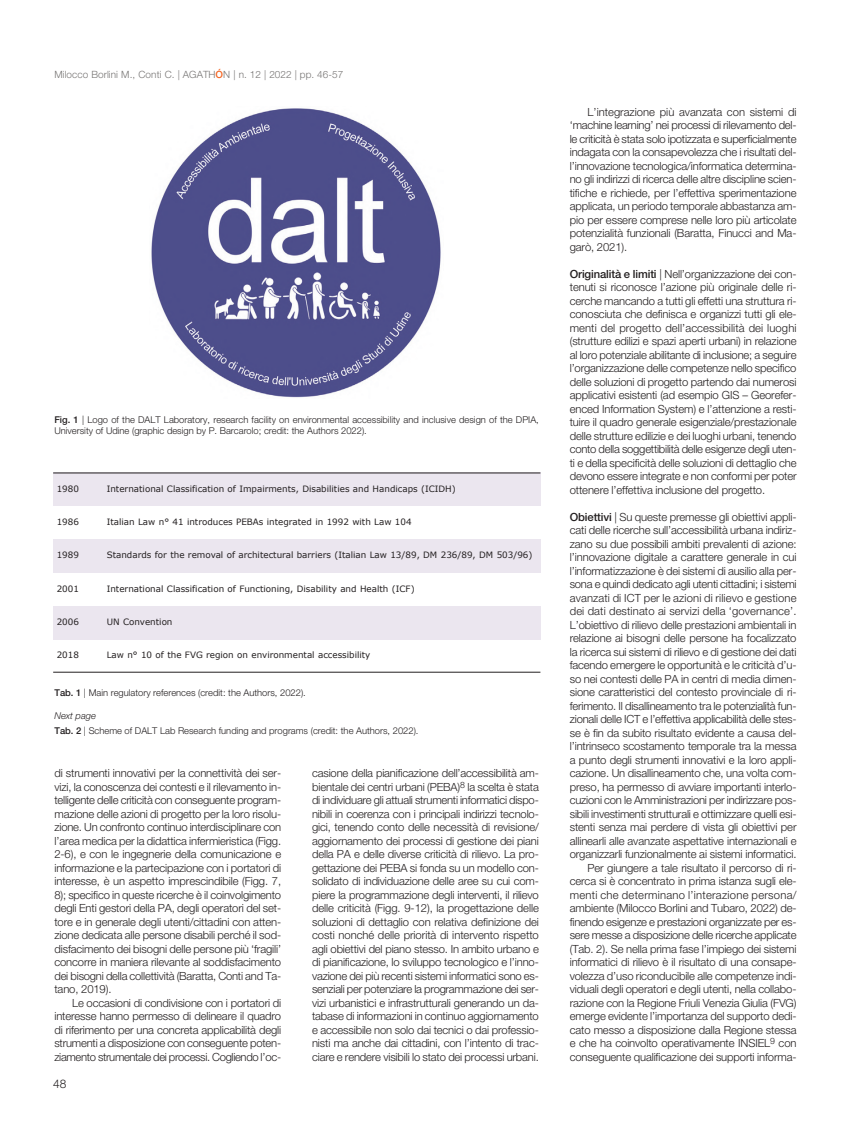
<style>
.page{position:relative;width:851px;height:1134px;background:#fff}
.page>*{position:absolute;margin:0;border:0;box-sizing:border-box;transform-origin:0 0}
.t1{font:300 11.88px "Helvetica Neue LT Std";color:#231f20}
.t2{font:300 11.25px/13.5px "Helvetica Neue LT Std";letter-spacing:-.01em;color:#231f20;text-align:justify}
.t3{font:300 10px "Helvetica Neue LT Std";letter-spacing:.005em;color:#777574}
.t4{font:300 9.38px/11.2px "Helvetica Neue LT Std";color:#231f20}
.t5{font:italic 300 9.38px "Helvetica Neue LT Std";color:#231f20}
.t6{font:8.75px "Verdana";color:#231f20}
.s1{font-weight:500;color:#f36421}
.s2{font-weight:500}
</style>
<div class="page">
<img style="left:151px;top:108px;width:290px;height:290px">
<div style="left:53px;top:473px;width:54px;height:33px;background:#ebe6ef"></div>
<div style="left:107px;top:473px;width:433px;height:33px;background:#ebe6ef"></div>
<div style="left:53px;top:539px;width:54px;height:34px;background:#ebe6ef"></div>
<div style="left:107px;top:539px;width:433px;height:34px;background:#ebe6ef"></div>
<div style="left:53px;top:606px;width:54px;height:33px;background:#ebe6ef"></div>
<div style="left:107px;top:606px;width:433px;height:33px;background:#ebe6ef"></div>
<hr style="left:53px;top:473px;width:487px;height:1px;background:#231f20">
<hr style="left:53px;top:672px;width:487px;height:1px;background:#231f20">
<p class="t3" style="left:54px;top:70px;width:290px">Milocco Borlini M., Conti C. | AGATH<span class="s1">Ó</span>N | n. 12 | 2022 | pp. 46-57</p>
<p class="t4" style="left:54px;top:414px;width:486px"><span class="s2">Fig. 1</span> | Logo of the DALT Laboratory, research facility on environmental accessibility and inclusive design of the DPIA,<br>University of Udine (graphic design by P. Barcarolo; credit: the Authors 2022).</p>
<p class="t6" style="left:57px;top:483px;width:24px">1980</p>
<p class="t6" style="left:107px;top:483px;width:350px">International Classification of Impairments, Disabilities and Handicaps (ICIDH)</p>
<p class="t6" style="left:57px;top:516px;width:24px">1986</p>
<p class="t6" style="left:107px;top:516px;width:306px">Italian Law n° 41 introduces PEBAs integrated in 1992 with Law 104</p>
<p class="t6" style="left:57px;top:550px;width:24px">1989</p>
<p class="t6" style="left:107px;top:550px;width:427px">Standards for the removal of architectural barriers (Italian Law 13/89, DM 236/89, DM 503/96)</p>
<p class="t6" style="left:57px;top:583px;width:24px">2001</p>
<p class="t6" style="left:107px;top:583px;width:309px">International Classification of Functioning, Disability and Health (ICF)</p>
<p class="t6" style="left:57px;top:616px;width:24px">2006</p>
<p class="t6" style="left:107px;top:616px;width:67px">UN Convention</p>
<p class="t6" style="left:57px;top:649px;width:24px">2018</p>
<p class="t6" style="left:107px;top:649px;width:265px">Law n° 10 of the FVG region on environmental accessibility</p>
<p class="t4" style="left:54px;top:688px;width:253px"><span class="s2">Tab. 1</span> | Main regulatory references (credit: the Authors, 2022).</p>
<p class="t5" style="left:54px;top:710px;width:43px">Next page</p>
<p class="t4" style="left:54px;top:726px;width:365px"><span class="s2">Tab. 2</span> | Scheme of DALT Lab Research funding and programs (credit: the Authors, 2022).</p>
<p class="t2" style="left:54px;top:767px;width:228px">di strumenti innovativi per la connettività dei ser&shy;vizi, la conoscenza dei contesti e il rilevamento in&shy;telligente delle criticità con conseguente program&shy;mazione delle azioni di progetto per la loro risolu&shy;zione. Un confronto continuo interdisciplinare con l’area medica per la didattica infermieristica (Figg.<br>2-6), e con le ingegnerie della comunicazione e informazione e la partecipazione con i portatori di interesse, è un aspetto imprescindibile (Figg. 7, 8); specifico in queste ricerche è il coinvolgimento degli Enti gestori della PA, degli operatori del set&shy;tore e in generale degli utenti/cittadini con atten&shy;zione dedicata alle persone disabili perché il sod&shy;disfacimento dei bisogni delle persone più ‘fragili’ concorre in maniera rilevante al soddisfacimento dei bisogni della collettività (Baratta, Conti and Ta&shy;tano, 2019).</p>
<p class="t2" style="left:54px;top:997px;width:228px;text-indent:18px">Le occasioni di condivisione con i portatori di interesse hanno permesso di delineare il quadro di riferimento per una concreta applicabilità degli strumenti a disposizione con conseguente poten&shy;ziamento strumentale dei processi. Cogliendo l’oc-</p>
<p class="t1" style="left:53px;top:1079px;width:15px">48</p>
<p class="t2" style="left:312px;top:767px;width:228px">casione della pianificazione dell’accessibilità am&shy;bientale dei centri urbani (PEBA)<sup>8</sup> la scelta è stata di individuare gli attuali strumenti informatici dispo&shy;nibili in coerenza con i principali indirizzi tecnolo&shy;gici, tenendo conto delle necessità di revisione/ aggiornamento dei processi di gestione dei piani della PA e delle diverse criticità di rilievo. La pro&shy;gettazione dei PEBA si fonda su un modello con&shy;solidato di individuazione delle aree su cui com&shy;piere la programmazione degli interventi, il rilievo delle criticità (Figg. 9-12), la progettazione delle soluzioni di dettaglio con relativa definizione dei costi nonché delle priorità di intervento rispetto agli obiettivi del piano stesso. In ambito urbano e di pianificazione, lo sviluppo tecnologico e l’inno&shy;vazione dei più recenti sistemi informatici sono es&shy;senziali per potenziare la programmazione dei ser&shy;vizi urbanistici e infrastrutturali generando un da&shy;tabase di informazioni in continuo aggiornamento e accessibile non solo dai tecnici o dai professio&shy;nisti ma anche dai cittadini, con l’intento di trac&shy;ciare e rendere visibili lo stato dei processi urbani.</p>
<p class="t2" style="left:569px;top:106px;width:228px;text-indent:18px">L’integrazione più avanzata con sistemi di ‘machine learning’ nei processi di rilevamento del&shy;le criticità è stata solo ipotizzata e superficialmente indagata con la consapevolezza che i risultati del&shy;l’innovazione tecnologica/informatica determina&shy;no gli indirizzi di ricerca delle altre discipline scien&shy;tifiche e richiede, per l’effettiva sperimentazione applicata, un periodo temporale abbastanza am&shy;pio per essere comprese nelle loro più articolate potenzialità funzionali (Baratta, Finucci and Ma&shy;garò, 2021).</p>
<p class="t2" style="left:569px;top:268px;width:228px"><span class="s2">Originalità e limiti</span> | Nell’organizzazione dei con&shy;tenuti si riconosce l’azione più originale delle ri&shy;cerche mancando a tutti gli effetti una struttura ri&shy;conosciuta che definisca e organizzi tutti gli ele&shy;menti del progetto dell’accessibilità dei luoghi (strutture edilizi e spazi aperti urbani) in relazione al loro potenziale abilitante di inclusione; a seguire l’organizzazione delle competenze nello specifico delle soluzioni di progetto partendo dai numerosi applicativi esistenti (ad esempio GIS – Georefer&shy;enced Information System) e l’attenzione a resti&shy;tuire il quadro generale esigenziale/prestazionale delle strutture edilizie e dei luoghi urbani, tenendo conto della soggettibilità delle esigenze degli uten&shy;ti e della specificità delle soluzioni di dettaglio che devono essere integrate e non conformi per poter ottenere l’effettiva inclusione del progetto.</p>
<p class="t2" style="left:569px;top:511px;width:228px"><span class="s2">Obiettivi</span> | Su queste premesse gli obiettivi appli&shy;cati delle ricerche sull’accessibilità urbana indiriz&shy;zano su due possibili ambiti prevalenti di azione: l’innovazione digitale a carattere generale in cui l’informatizzazione è dei sistemi di ausilio alla per&shy;sona e quindi dedicato agli utenti cittadini; i sistemi avanzati di ICT per le azioni di rilievo e gestione dei dati destinato ai servizi della ‘governance’.<br>L’obiettivo di rilievo delle prestazioni ambientali in relazione ai bisogni delle persone ha focalizzato la ricerca sui sistemi di rilievo e di gestione dei dati facendo emergere le opportunità e le criticità d’u&shy;so nei contesti delle PA in centri di media dimen&shy;sione caratteristici del contesto provinciale di ri&shy;ferimento. Il disallineamento tra le potenzialità fun&shy;zionali delle ICT e l’effettiva applicabilità delle stes&shy;se è fin da subito risultato evidente a causa del&shy;l’intrinseco scostamento temporale tra la messa a punto degli strumenti innovativi e la loro appli&shy;cazione. Un disallineamento che, una volta com&shy;preso, ha permesso di avviare importanti interlo&shy;cuzioni con le Amministrazioni per indirizzare pos&shy;sibili investimenti strutturali e ottimizzare quelli esi&shy;stenti senza mai perdere di vista gli obiettivi per allinearli alle avanzate aspettative internazionali e organizzarli funzionalmente ai sistemi informatici.</p>
<p class="t2" style="left:569px;top:862px;width:228px;text-indent:18px">Per giungere a tale risultato il percorso di ri&shy;cerca si è concentrato in prima istanza sugli ele&shy;menti che determinano l’interazione persona/ ambiente (Milocco Borlini and Tubaro, 2022) de&shy;finendo esigenze e prestazioni organizzate per es&shy;sere messe a disposizione delle ricerche applicate (Tab. 2). Se nella prima fase l’impiego dei sistemi informatici di rilievo è il risultato di una consape&shy;volezza d’uso riconducibile alle competenze indi&shy;viduali degli operatori e degli utenti, nella collabo&shy;razione con la Regione Friuli Venezia Giulia (FVG) emerge evidente l’importanza del supporto dedi&shy;cato messo a disposizione dalla Regione stessa e che ha coinvolto operativamente INSIEL<sup>9</sup> con conseguente qualificazione dei supporti informa-</p>
</div>
